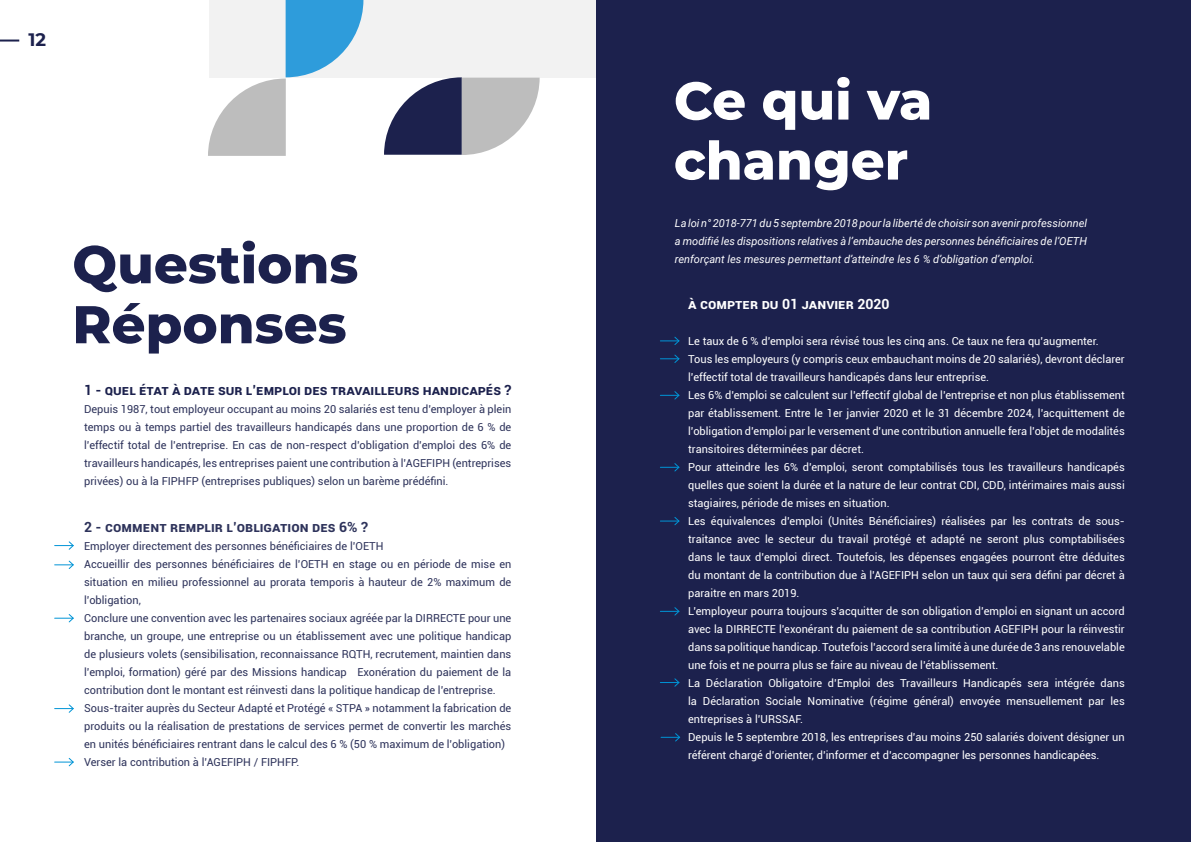
<style>
.page{position:relative;width:1191px;height:842px;background:#fff}
.page>*{position:absolute;margin:0;border:0;box-sizing:border-box;transform-origin:0 0}
.t1{font:800 53px "Montserrat";color:#1c214d}
.t2{font:800 53px/60px "Montserrat";color:#fff}
.t3{font:700 18px "Montserrat";color:#1c214d}
.t4{font:700 14px "Roboto";color:#1c214d}
.t5{font:700 14px "Roboto";color:#2e335b}
.t6{font:700 14px "Roboto";color:#fff}
.t7{font:11px/18px "Roboto";color:#fff}
.t8{font:11px/18px "Roboto";color:#2e335b;text-align:justify}
.t9{font:italic 11px/18px "Roboto";color:#fff}
</style>
<div class="page">
<svg style="left:0;top:40px;width:19px;height:2px"></svg>
<div style="left:596px;top:0;width:595px;height:842px;background:#1c214d"></div>
<div style="left:209px;top:0;width:387px;height:78px;background:#f2f2f2"></div>
<svg style="left:384px;top:77px;width:155px;height:78px"></svg>
<svg style="left:208px;top:0;width:155px;height:156px"></svg>
<svg style="left:55px;top:541px;width:19px;height:9px"></svg>
<svg style="left:55px;top:560px;width:19px;height:9px"></svg>
<svg style="left:55px;top:614px;width:19px;height:9px"></svg>
<svg style="left:55px;top:704px;width:19px;height:9px"></svg>
<svg style="left:55px;top:758px;width:19px;height:9px"></svg>
<svg style="left:660px;top:336px;width:20px;height:9px"></svg>
<svg style="left:660px;top:354px;width:20px;height:9px"></svg>
<svg style="left:660px;top:391px;width:20px;height:9px"></svg>
<svg style="left:660px;top:463px;width:20px;height:9px"></svg>
<svg style="left:660px;top:517px;width:20px;height:9px"></svg>
<svg style="left:660px;top:607px;width:20px;height:9px"></svg>
<svg style="left:661px;top:733px;width:20px;height:9px"></svg>
<svg style="left:660px;top:678px;width:20px;height:9px"></svg>
<h2 class="t3" style="left:28px;top:26px;width:19px">12</h2>
<h1 class="t1" style="left:72px;top:226px;width:287px">Questions</h1>
<h1 class="t1" style="left:72px;top:286px;width:276px">Réponses</h1>
<p class="t4" style="left:84px;top:380px;width:429px">1 - Quel état à date sur l’emploi des travailleurs handicapés ?</p>
<p class="t8" style="left:84px;top:399px;width:429px">Depuis 1987, tout employeur occupant au moins 20 salariés est tenu d’employer à plein temps ou à temps partiel des travailleurs handicapés dans une proportion de 6 % de l’effectif total de l’entreprise. En cas de non-respect d’obligation d’emploi des 6% de travailleurs handicapés, les entreprises paient une contribution à l’AGEFIPH (entreprises privées) ou à la FIPHFP (entreprises publiques) selon un barème prédéfini.</p>
<p class="t5" style="left:84px;top:517px;width:285px">2 - Comment remplir l’obligation des 6% ?</p>
<p class="t8" style="left:84px;top:537px;width:429px;text-align:left">Employer directement des personnes bénéficiaires de l’OETH<br>Accueillir des personnes bénéficiaires de l’OETH en stage ou en période de mise en situation en milieu professionnel au prorata temporis à hauteur de 2% maximum de l’obligation,<br>Conclure une convention avec les partenaires sociaux agréée par la DIRRECTE pour une branche, un groupe, une entreprise ou un établissement avec une politique handicap de plusieurs volets (sensibilisation, reconnaissance RQTH, recrutement, maintien dans l’emploi, formation) géré par des Missions handicap → Exonération du paiement de la contribution dont le montant est réinvesti dans la politique handicap de l’entreprise.<br>Sous-traiter auprès du Secteur Adapté et Protégé « STPA » notamment la fabrication de produits ou la réalisation de prestations de services permet de convertir les marchés en unités bénéficiaires rentrant dans le calcul des 6 % (50 % maximum de l’obligation)<br>Verser la contribution à l’AGEFIPH / FIPHFP.</p>
<h1 class="t2" style="left:674px;top:68px;width:260px">Ce qui va changer</h1>
<p class="t9" style="left:675px;top:213px;width:413px">La loi n° 2018-771 du 5 septembre 2018 pour la liberté de choisir son avenir professionnel a modifié les dispositions relatives à l’embauche des personnes bénéficiaires de l’OETH</p>
<p class="t9" style="left:675px;top:249px;width:361px">renforçant les mesures permettant d’atteindre les 6 % d’obligation d’emploi.</p>
<p class="t6" style="left:688px;top:294px;width:22px">À COM</p>
<p class="t6" style="left:727px;top:294px;width:17px">PTER</p>
<p class="t6" style="left:761px;top:294px;width:56px">DU 01 JANVIER</p>
<p class="t6" style="left:857px;top:294px;width:34px">2020</p>
<p class="t7" style="left:688px;top:331px;width:438px">Le taux de 6 % d’emploi sera révisé tous les cinq ans. Ce taux ne fera qu’augmenter.<br>Tous les employeurs (y compris ceux embauchant moins de 20 salariés), devront déclarer l’effectif total de travailleurs handicapés dans leur entreprise.<br>Les 6% d’emploi se calculent sur l’effectif global de l’entreprise et non plus établissement par établissement. Entre le 1er janvier 2020 et le 31 décembre 2024, l’acquittement de l’obligation d’emploi par le versement d’une contribution annuelle fera l’objet de modalités transitoires déterminées par décret.<br>Pour atteindre les 6% d’emploi, seront comptabilisés tous les travailleurs handicapés quelles que soient la durée et la nature de leur contrat CDI, CDD, intérimaires mais aussi stagiaires, période de mises en situation.<br>Les équivalences d’emploi (Unités Bénéficiaires) réalisées par les contrats de sous&shy;traitance avec le secteur du travail protégé et adapté ne seront plus comptabilisées dans le taux d’emploi direct. Toutefois, les dépenses engagées pourront être déduites du montant de la contribution due à l’AGEFIPH selon un taux qui sera défini par décret à paraitre en mars 2019.<br>L’employeur pourra toujours s’acquitter de son obligation d’emploi en signant un accord avec la DIRRECTE l’exonérant du paiement de sa contribution AGEFIPH pour la réinvestir dans sa politique handicap. Toutefois l’accord sera limité à une durée de 3 ans renouvelable une fois et ne pourra plus se faire au niveau de l’établissement.<br>La Déclaration Obligatoire d’Emploi des Travailleurs Handicapés sera intégrée dans la Déclaration Sociale Nominative (régime général) envoyée mensuellement par les entreprises à l’URSSAF.<br>Depuis le 5 septembre 2018, les entreprises d’au moins 250 salariés doivent désigner un référent chargé d’orienter, d’informer et d’accompagner les personnes handicapées.</p>
</div>
